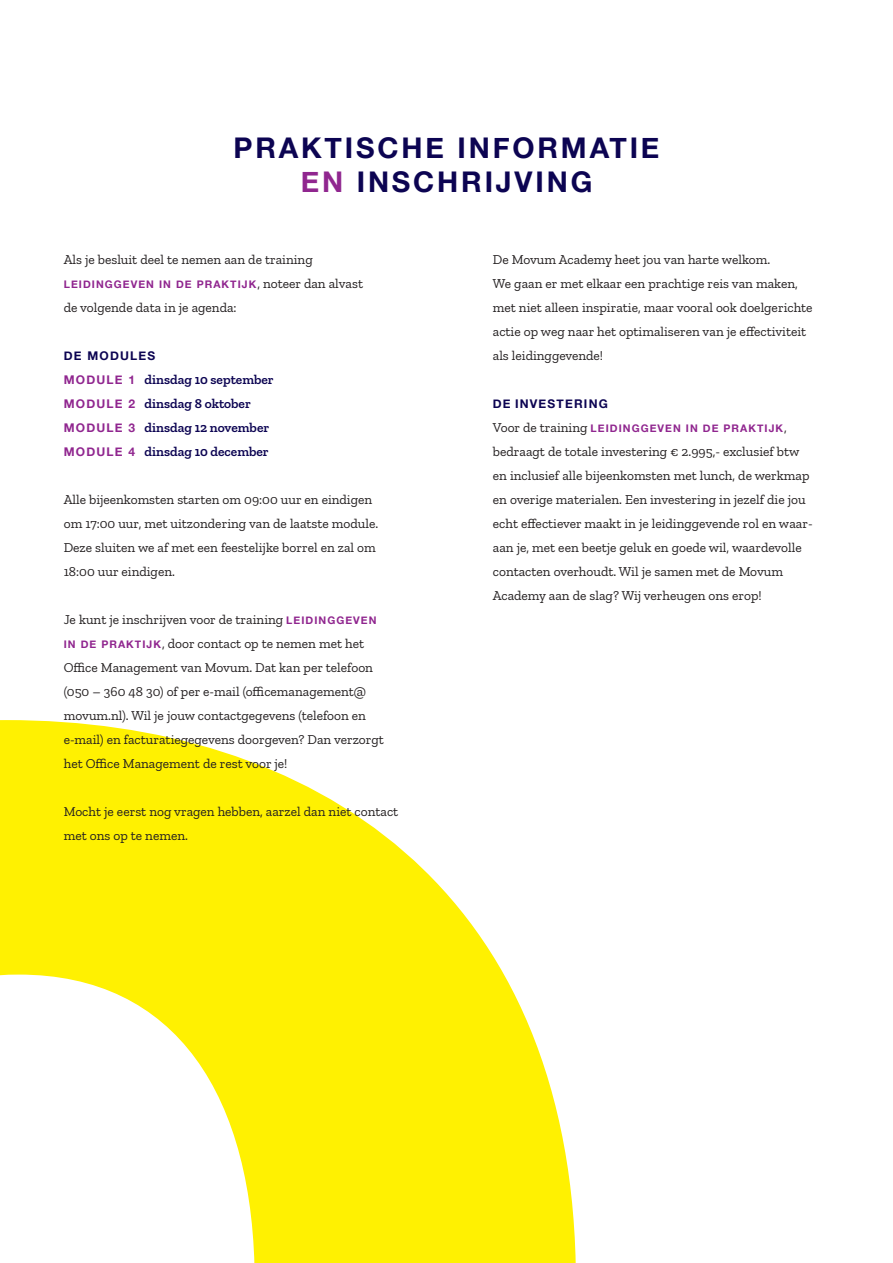
<style>
.page{position:relative;width:893px;height:1263px;background:#fff}
.page>*{position:absolute;margin:0;border:0;box-sizing:border-box;transform-origin:0 0}
.t1{font:700 28.5px/34.5px "Helvetica Neue";letter-spacing:.1em;color:#0c0452;text-align:center}
.t2{font:13.5px/24px "Zilla Slab";color:#231f20}
.t3{font:600 13.5px/24px "Zilla Slab";color:#0c0452}
.t4{font:700 12px "Helvetica Neue";letter-spacing:.1em;color:#0c0452}
.t5{font:700 10.5px "Helvetica Neue";letter-spacing:.1em;color:#90268f}
.s1{color:#90268f}
.s2{font-family:"Zilla Slab";font-weight:400;font-size:13.5px;color:#231f20}
.s3{font-family:"Helvetica Neue";font-weight:700;font-size:12px;color:#90268f}
.s4{font-family:"Helvetica Neue";font-weight:700;font-size:10.5px;color:#90268f}
</style>
<div class="page">
<svg style="left:0;top:720px;width:576px;height:543px;fill:#fff101"></svg>
<h1 class="t1" style="left:234px;top:131px;width:427px">PRAKTISCHE INFORMATIE<br><span class="s1">EN</span> INSCHRIJVING</h1>
<p class="t2" style="left:64px;top:248px;width:250px">Als je besluit deel te nemen aan de training</p>
<p class="t5" style="left:64px;top:276px;width:301px">LEIDINGGEVEN IN DE PRAKTIJK<span class="s2">, noteer dan alvast</span></p>
<p class="t2" style="left:64px;top:296px;width:174px">de volgende data in je agenda:</p>
<p class="t4" style="left:64px;top:346px;width:93px">DE MODULES</p>
<p class="t3" style="left:64px;top:368px;width:212px"><span class="s3">MODULE 1</span> dinsdag 10 september<br><span class="s3">MODULE 2</span> dinsdag 8 oktober<br><span class="s3">MODULE 3</span> dinsdag 12 november<br><span class="s3">MODULE 4</span> dinsdag 10 december</p>
<p class="t2" style="left:64px;top:488px;width:316px">Alle bijeenkomsten starten om 09:00 uur en eindigen om 17:00 uur, met uitzondering van de laatste module.<br>Deze sluiten we af met een feestelijke borrel en zal om 18:00 uur eindigen.</p>
<p class="t2" style="left:64px;top:608px;width:322px">Je kunt je inschrijven voor de training <span class="s4">LEIDINGGEVEN IN DE PRAKTIJK</span>, door contact op te nemen met het Office Management van Movum. Dat kan per telefoon (050 – 360 48 30) of per e-mail (officemanagement@ movum.nl). Wil je jouw contactgegevens (telefoon en e-mail) en facturatiegegevens doorgeven? Dan verzorgt het Office Management de rest voor je!</p>
<p class="t2" style="left:64px;top:800px;width:336px">Mocht je eerst nog vragen hebben, aarzel dan niet contact met ons op te nemen.</p>
<p class="t2" style="left:493px;top:248px;width:321px">De Movum Academy heet jou van harte welkom.<br>We gaan er met elkaar een prachtige reis van maken, met niet alleen inspiratie, maar vooral ook doelgerichte actie op weg naar het optimaliseren van je effectiviteit als leidinggevende!</p>
<p class="t4" style="left:493px;top:394px;width:117px">DE INVESTERING</p>
<p class="t5" style="left:493px;top:420px;width:296px"><span class="s2">Voor de training</span> LEIDINGGEVEN IN DE PRAKTIJK<span class="s2">,</span></p>
<p class="t2" style="left:493px;top:440px;width:321px">bedraagt de totale investering € 2.995,- exclusief btw en inclusief alle bijeenkomsten met lunch, de werkmap en overige materialen. Een investering in jezelf die jou echt effectiever maakt in je leidinggevende rol en waar&shy;aan je, met een beetje geluk en goede wil, waardevolle contacten overhoudt. Wil je samen met de Movum Academy aan de slag? Wij verheugen ons erop!</p>
</div>
